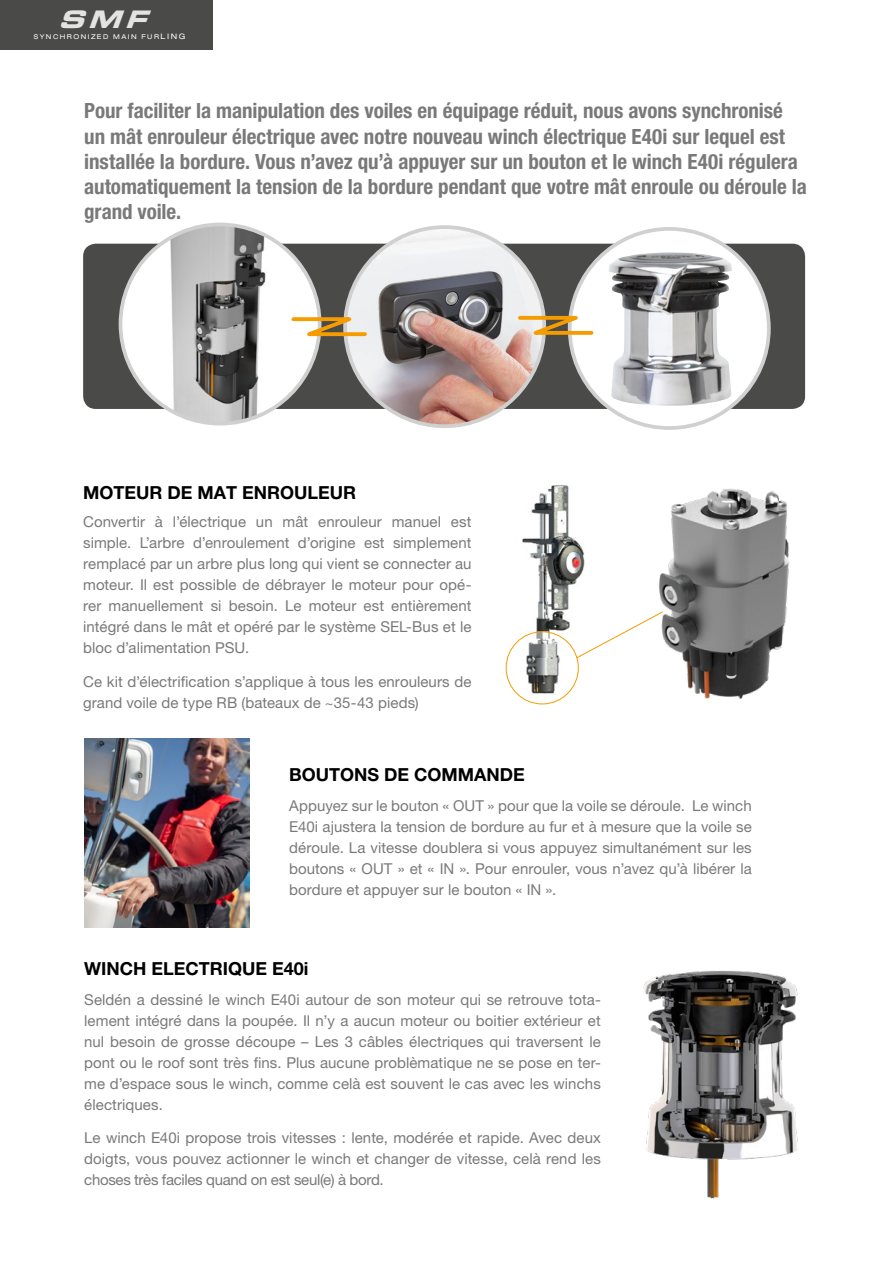
<style>
.page{position:relative;width:893px;height:1263px;background:#fff}
.page>*{position:absolute;margin:0;border:0;box-sizing:border-box;transform-origin:0 0}
.t1{font:italic 24.15px "Eurostile Bold Extended Two";color:#e3e3e3}
.t2{font:700 condensed 21px/25.2px "Helvetica Neue LT Pro";color:#797979}
.t3{font:700 18px "Helvetica Neue LT Pro";color:#000}
.t4{font:15px/21px "Helvetica Neue LT Pro";letter-spacing:.005em;color:#797979;text-align:justify}
.t5{font:expanded 6.6px "Helvetica Neue LT Pro";letter-spacing:.22em;color:#fff}
.s1{font-size:7.65px}
</style>
<div class="page">
<div style="left:83px;top:244px;width:722px;height:165px;background:#4a4a49;border-radius:13px"></div>
<img style="left:120px;top:224px;width:200px;height:200px;border-radius:100px">
<div style="left:570px;top:229px;width:199px;height:199px;background:#fff;border-radius:50%"></div>
<img style="left:608px;top:252px;width:124px;height:154px">
<img style="left:345px;top:227px;width:199px;height:199px;border-radius:100px">
<svg style="left:288px;top:315px;width:83px;height:23px;background:#ddc293"></svg>
<svg style="left:514px;top:314px;width:80px;height:23px"></svg>
<img style="left:658px;top:489px;width:131px;height:210px">
<img style="left:515px;top:485px;width:70px;height:219px">
<div style="left:506px;top:631px;width:73px;height:73px;border:1px solid #f59c00;border-radius:50%"></div>
<svg style="left:575px;top:610px;width:89px;height:49px"></svg>
<img style="left:84px;top:738px;width:165px;height:189px">
<img style="left:643px;top:970px;width:155px;height:229px">
<div style="left:0;top:0;width:213px;height:50px;background:#4a4a49"></div>
<p class="t1" style="left:58px;top:2px;width:101px">SMF</p>
<p class="t5" style="left:34px;top:33px;width:153px">SYNCHRONIZED MAIN FUR<span class="s1">LING</span></p>
<p class="t2" style="left:84px;top:98px;width:724px">Pour faciliter la manipulation des voiles en équipage réduit, nous avons synchronisé un mât enrouleur électrique avec notre nouveau winch électrique E40i sur lequel est installée la bordure. Vous n’avez qu’à appuyer sur un bouton et le winch E40i régulera automatiquement la tension de la bordure pendant que votre mât enroule ou déroule la grand voile.</p>
<p class="t3" style="left:83px;top:482px;width:275px">MOTEUR DE MAT ENROULEUR</p>
<p class="t4" style="left:83px;top:511px;width:390px">Convertir à l’électrique un mât enrouleur manuel est simple. L’arbre d’enroulement d’origine est simplement remplacé par un arbre plus long qui vient se connecter au moteur. Il est possible de débrayer le moteur pour opé&shy;rer manuellement si besoin. Le moteur est entièrement intégré dans le mât et opéré par le système SEL-Bus et le bloc d’alimentation PSU.</p>
<p class="t4" style="left:83px;top:671px;width:390px">Ce kit d’électrification s’applique à tous les enrouleurs de grand voile de type RB (bateaux de ~35-43 pieds)</p>
<p class="t3" style="left:289px;top:763px;width:237px">BOUTONS DE COMMANDE</p>
<p class="t4" style="left:289px;top:795px;width:464px">Appuyez sur le bouton « OUT » pour que la voile se déroule. Le winch E40i ajustera la tension de bordure au fur et à mesure que la voile se déroule. La vitesse doublera si vous appuyez simultanément sur les boutons « OUT » et « IN ». Pour enrouler, vous n’avez qu’à libérer la bordure et appuyer sur le bouton « IN ».</p>
<p class="t3" style="left:84px;top:957px;width:226px">WINCH ELECTRIQUE E40i</p>
<p class="t4" style="left:84px;top:988px;width:518px">Seldén a dessiné le winch E40i autour de son moteur qui se retrouve tota&shy;lement intégré dans la poupée. Il n’y a aucun moteur ou boitier extérieur et nul besoin de grosse découpe – Les 3 câbles électriques qui traversent le pont ou le roof sont très fins. Plus aucune problèmatique ne se pose en ter&shy;me d’espace sous le winch, comme celà est souvent le cas avec les winchs électriques.</p>
<p class="t4" style="left:84px;top:1127px;width:518px">Le winch E40i propose trois vitesses : lente, modérée et rapide. Avec deux doigts, vous pouvez actionner le winch et changer de vitesse, celà rend les choses très faciles quand on est seul(e) à bord.</p>
</div>
